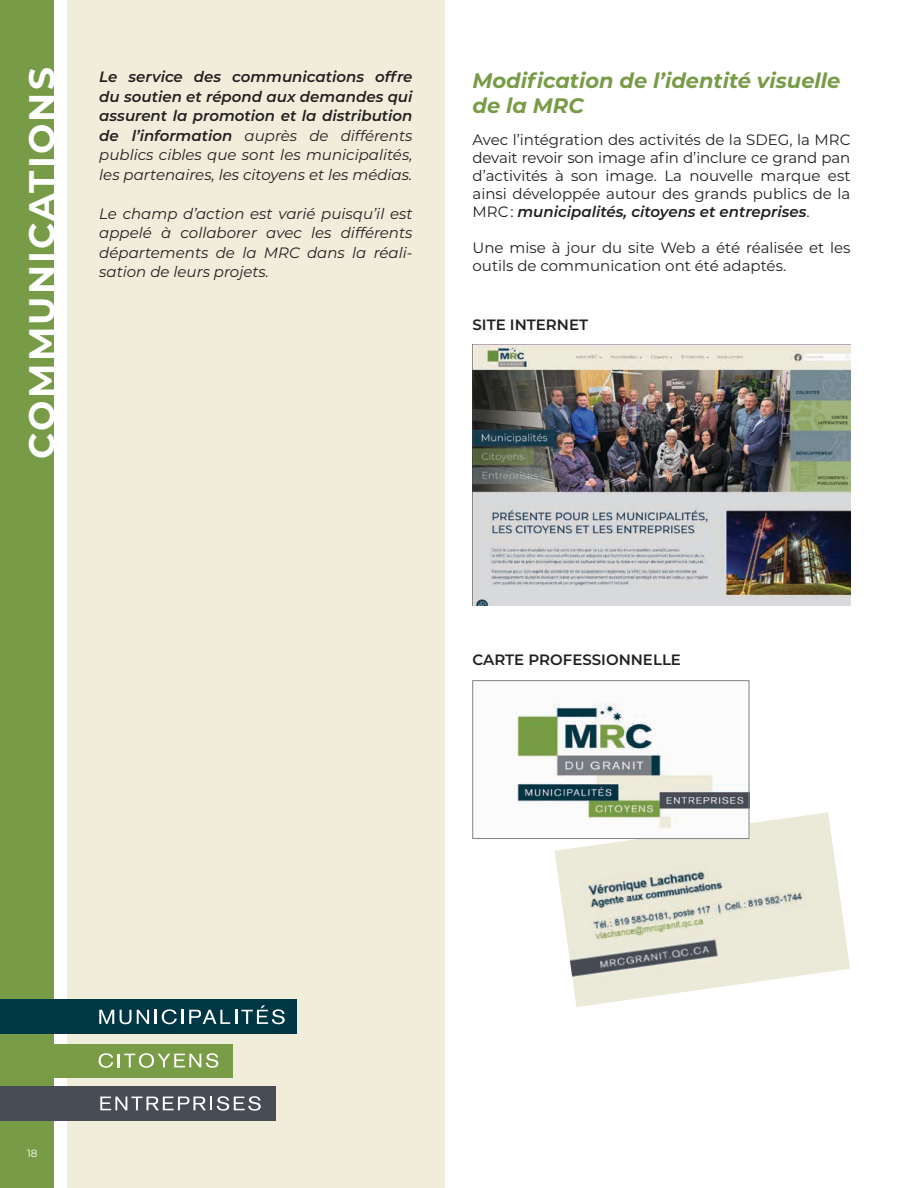
<style>
.page{position:relative;width:918px;height:1188px;background:#fff}
.page>*{position:absolute;margin:0;border:0;box-sizing:border-box;transform-origin:0 0}
.t1{font:700 36px "Montserrat";letter-spacing:.06em;color:#fff}
.t2{font:italic 700 21px/25.2px "Montserrat";color:#789b48}
.t3{font:15px/18px "Montserrat";color:#231f20;text-align:justify}
.t4{font:italic 600 15px/19.5px "Montserrat";color:#231f20;text-align:justify}
.t5{font:italic 15px/19.5px "Montserrat";color:#231f20;text-align:justify}
.t6{font:600 15px "Montserrat";color:#231f20}
.t7{font:10.5px "Montserrat";color:#fff}
.s1{font-weight:400}
.s2{font-weight:600;font-style:italic}
</style>
<div class="page">
<div style="left:68px;top:0;width:378px;height:1188px;background:#f1eddb"></div>
<div style="left:0;top:0;width:54px;height:1188px;background:#789b48"></div>
<img style="left:472px;top:344px;width:378px;height:262px">
<img style="left:554px;top:812px;width:296px;height:195px">
<img style="left:514px;top:703px;width:233px;height:134px">
<div style="left:473px;top:680px;width:276px;height:159px;border:1px solid #808285"></div>
<div style="left:0;top:1086px;width:275px;height:34px;background:#474c55"></div>
<svg style="left:100px;top:1096px;width:161px;height:15px"></svg>
<div style="left:0;top:1044px;width:233px;height:34px;background:#799c46"></div>
<svg style="left:99px;top:1053px;width:119px;height:15px"></svg>
<div style="left:0;top:999px;width:297px;height:35px;background:#003744"></div>
<svg style="left:99px;top:1010px;width:15px;height:14px"></svg>
<svg style="left:120px;top:1010px;width:11px;height:14px"></svg>
<svg style="left:137px;top:1010px;width:12px;height:14px"></svg>
<svg style="left:155px;top:1005px;width:130px;height:19px"></svg>
<h1 class="t1" style="left:16px;top:459px;width:393px;rotate:-90deg">COMMUNICATIONS</h1>
<p class="t4" style="left:99px;top:67px;width:315px">Le service des communications offre du soutien et répond aux demandes qui assurent la promotion et la distribution de l’information <span class="s1">auprès de différents publics cibles que sont les municipalités, les partenaires, les citoyens et les médias.</span></p>
<p class="t5" style="left:99px;top:203px;width:315px">Le champ d’action est varié puisqu’il est appelé à collaborer avec les différents départements de la MRC dans la réali&shy;sation de leurs projets.</p>
<h2 class="t2" style="left:472px;top:67px;width:369px">Modification de l’identité visuelle de la MRC</h2>
<p class="t3" style="left:472px;top:130px;width:379px">Avec l’intégration des activités de la SDEG, la MRC devait revoir son image afin d’inclure ce grand pan d’activités à son image. La nouvelle marque est ainsi développée autour des grands publics de la MRC : <span class="s2">municipalités, citoyens et entreprises</span>.</p>
<p class="t3" style="left:472px;top:238px;width:380px">Une mise à jour du site Web a été réalisée et les outils de communication ont été adaptés.</p>
<p class="t6" style="left:472px;top:314px;width:117px">SITE INTERNET</p>
<p class="t6" style="left:472px;top:649px;width:210px">CARTE PROFESSIONNELLE</p>
<p class="t7" style="left:27px;top:1146px;width:12px">18</p>
</div>
